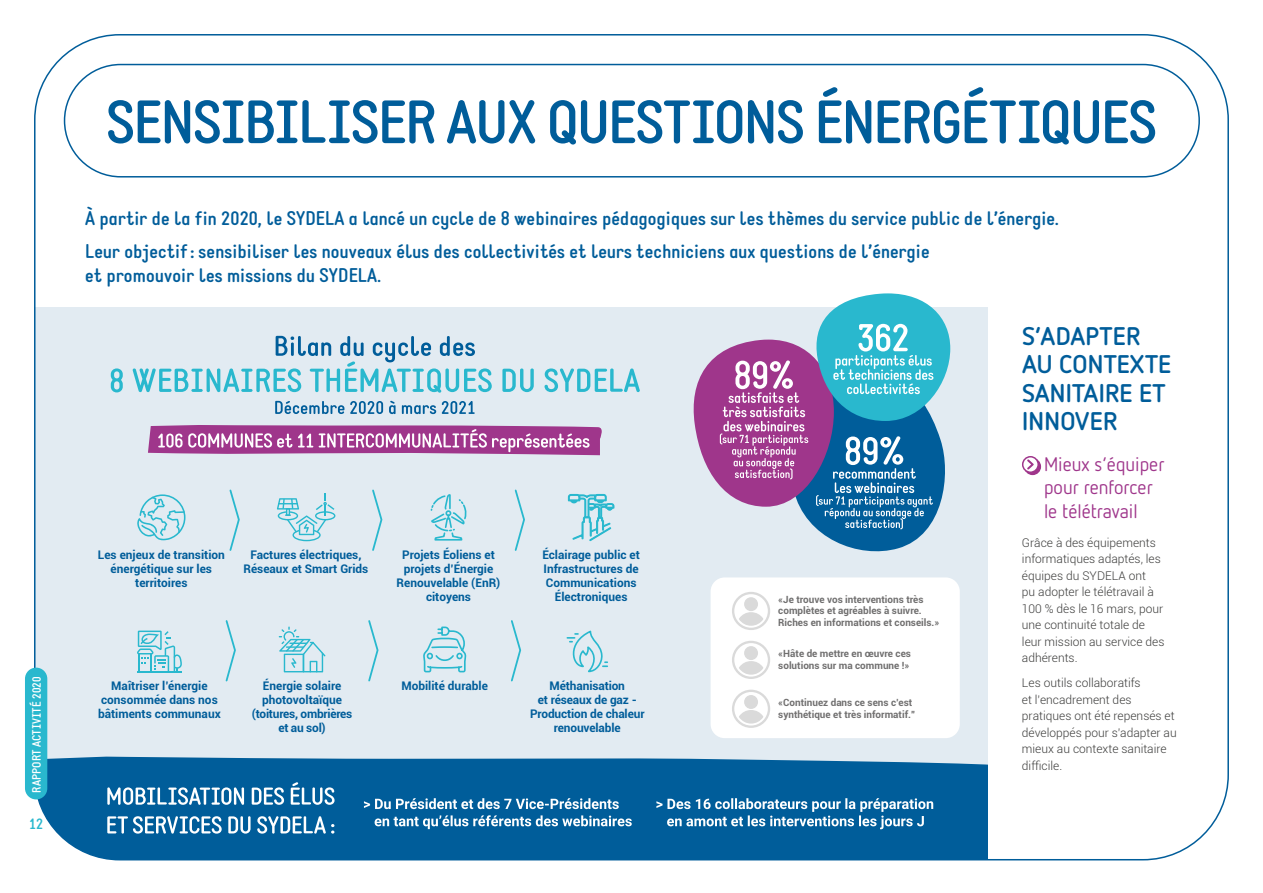
<style>
.page{position:relative;width:1263px;height:893px;background:#fff}
.page>*{position:absolute;margin:0;border:0;box-sizing:border-box;transform-origin:0 0}
.t1{font:700 60px "Static";letter-spacing:-.03em;color:#005d9a}
.t2{font:700 25.5px/28.5px "Netto OT";letter-spacing:.01em;color:#005d9a}
.t3{font:700 19.5px/32.5px "Static";color:#005d9a}
.t4{font:19.5px/23.4px "Netto OT";color:#9f368b}
.t5{font:700 15px "Static";color:#29b8ce}
.t6{font:300 12px/16.5px "Roboto";color:#3c3c3b}
.t7{font:700 12px "Static";color:#fff}
.t8{font:700 11.85px/14.2px "Roboto";color:#005d9a;text-align:center}
.t9{font:700 9.9px/11.9px "Roboto";color:#706f6f}
</style>
<div class="page">
<div style="left:35px;top:308px;width:953px;height:552px;background:#e2ebf2"></div>
<div style="left:35px;top:757px;width:953px;height:103px;background:#005d9a"></div>
<div style="left:64px;top:64px;width:1136px;height:114px;border:2px solid #005d9a;border-radius:56px"></div>
<svg style="left:689px;top:293px;width:262px;height:259px"></svg>
<svg style="left:107px;top:816px;width:227px;height:18px;background:#5b96bd"></svg>
<svg style="left:107px;top:782px;width:228px;height:23px;background:#4d8eb8"></svg>
<svg style="left:375px;top:815px;width:257px;height:14px;background:#4c8db8"></svg>
<svg style="left:364px;top:798px;width:255px;height:11px;background:#5e98bf"></svg>
<svg style="left:656px;top:798px;width:277px;height:31px;background:#4085b3"></svg>
<div style="left:1025px;top:459px;width:15px;height:15px;background:#9f368b;border-radius:50%"></div>
<div style="left:1024px;top:458px;width:17px;height:17px;border:2px solid #9f368b;border-radius:50%"></div>
<div style="left:1023px;top:457px;width:15px;height:15px;background:#fff;border-radius:50%"></div>
<div style="left:1022px;top:456px;width:17px;height:17px;border:2px solid #9f368b;border-radius:50%"></div>
<svg style="left:1027px;top:459px;width:7px;height:10px"></svg>
<div style="left:711px;top:577px;width:249px;height:161px;background:#fff;border-radius:14px"></div>
<svg style="left:732px;top:592px;width:38px;height:38px"></svg>
<div style="left:744px;top:597px;width:14px;height:14px;background:#dadada;border-radius:50%"></div>
<svg style="left:732px;top:641px;width:38px;height:38px"></svg>
<div style="left:744px;top:646px;width:14px;height:14px;background:#dadada;border-radius:50%"></div>
<svg style="left:732px;top:690px;width:38px;height:38px"></svg>
<div style="left:744px;top:695px;width:14px;height:14px;background:#dadada;border-radius:50%"></div>
<svg style="left:275px;top:401px;width:200px;height:13px"></svg>
<svg style="left:111px;top:336px;width:529px;height:57px"></svg>
<svg style="left:148px;top:425px;width:454px;height:30px;background:#b465a6"></svg>
<svg style="left:137px;top:494px;width:48px;height:46px"></svg>
<svg style="left:430px;top:494px;width:36px;height:47px"></svg>
<svg style="left:277px;top:493px;width:58px;height:48px"></svg>
<svg style="left:568px;top:494px;width:46px;height:47px"></svg>
<svg style="left:229px;top:489px;width:11px;height:62px"></svg>
<svg style="left:372px;top:489px;width:11px;height:62px"></svg>
<svg style="left:514px;top:489px;width:11px;height:62px"></svg>
<svg style="left:423px;top:626px;width:44px;height:47px"></svg>
<svg style="left:566px;top:630px;width:42px;height:43px"></svg>
<svg style="left:137px;top:631px;width:45px;height:41px"></svg>
<svg style="left:279px;top:626px;width:46px;height:46px"></svg>
<svg style="left:225px;top:620px;width:11px;height:62px"></svg>
<svg style="left:368px;top:620px;width:11px;height:62px"></svg>
<svg style="left:511px;top:620px;width:11px;height:62px"></svg>
<div style="left:25px;top:668px;width:22px;height:131px;background:#29b8ce;border-radius:11px"></div>
<p class="t7" style="left:30px;top:792px;width:118px;rotate:-90deg">RAPPORT ACTIVITÉ 2020</p>
<p class="t5" style="left:29px;top:815px;width:16px">12</p>
<h1 class="t1" style="left:106px;top:86px;width:1053px">SENSIBILISER AUX QUESTIONS ÉNERGÉTIQUES</h1>
<p class="t3" style="left:85px;top:202px;width:975px">À partir de la fin 2020, le SYDELA a lancé un cycle de 8 webinaires pédagogiques sur les thèmes du service public de l’énergie.<br>Leur objectif: sensibiliser les nouveaux élus des collectivités et leurs techniciens aux questions de l’énergie</p>
<h3 class="t3" style="left:85px;top:259px;width:298px">et promouvoir les missions du SYDELA.</h3>
<p class="t8" style="left:98px;top:547px;width:129px">Les enjeux de transition énergétique sur les territoires</p>
<p class="t8" style="left:397px;top:547px;width:105px">Projets Éoliens et projets d’Énergie<br>Renouvelable (EnR) citoyens</p>
<p class="t8" style="left:243px;top:547px;width:126px">Factures électriques,<br>Réseaux et Smart Grids</p>
<p class="t8" style="left:542px;top:547px;width:99px">Éclairage public et<br>Infrastructures de<br>Communications<br>Électroniques</p>
<p class="t8" style="left:98px;top:678px;width:124px">Maîtriser l’énergie consommée dans nos bâtiments communaux</p>
<p class="t8" style="left:252px;top:678px;width:102px">Énergie solaire photovoltaïque (toitures, ombrières et au sol)</p>
<p class="t8" style="left:401px;top:678px;width:88px">Mobilité durable</p>
<p class="t8" style="left:530px;top:678px;width:116px">Méthanisation<br>et réseaux de gaz -<br>Production de chaleur renouvelable</p>
<p class="t9" style="left:778px;top:593px;width:163px">«Je trouve vos interventions très complètes et agréables à suivre.<br>Riches en informations et conseils.»</p>
<p class="t9" style="left:778px;top:648px;width:134px">«Hâte de mettre en œuvre ces solutions sur ma commune !»</p>
<p class="t9" style="left:778px;top:696px;width:139px">«Continuez dans ce sens c’est synthétique et très informatif.”</p>
<h2 class="t2" style="left:1022px;top:321px;width:151px">S’ADAPTER<br>AU CONTEXTE<br>SANITAIRE ET<br>INNOVER</h2>
<h3 class="t4" style="left:1044px;top:452px;width:122px">Mieux s’équiper pour renforcer le télétravail</h3>
<p class="t6" style="left:1022px;top:534px;width:144px">Grâce à des équipements informatiques adaptés, les équipes du SYDELA ont<br>pu adopter le télétravail à<br>100 % dès le 16 mars, pour une continuité totale de leur mission au service des adhérents.</p>
<p class="t6" style="left:1022px;top:674px;width:156px">Les outils collaboratifs<br>et l’encadrement des pratiques ont été repensés et développés pour s’adapter au mieux au contexte sanitaire difficile.</p>
</div>
